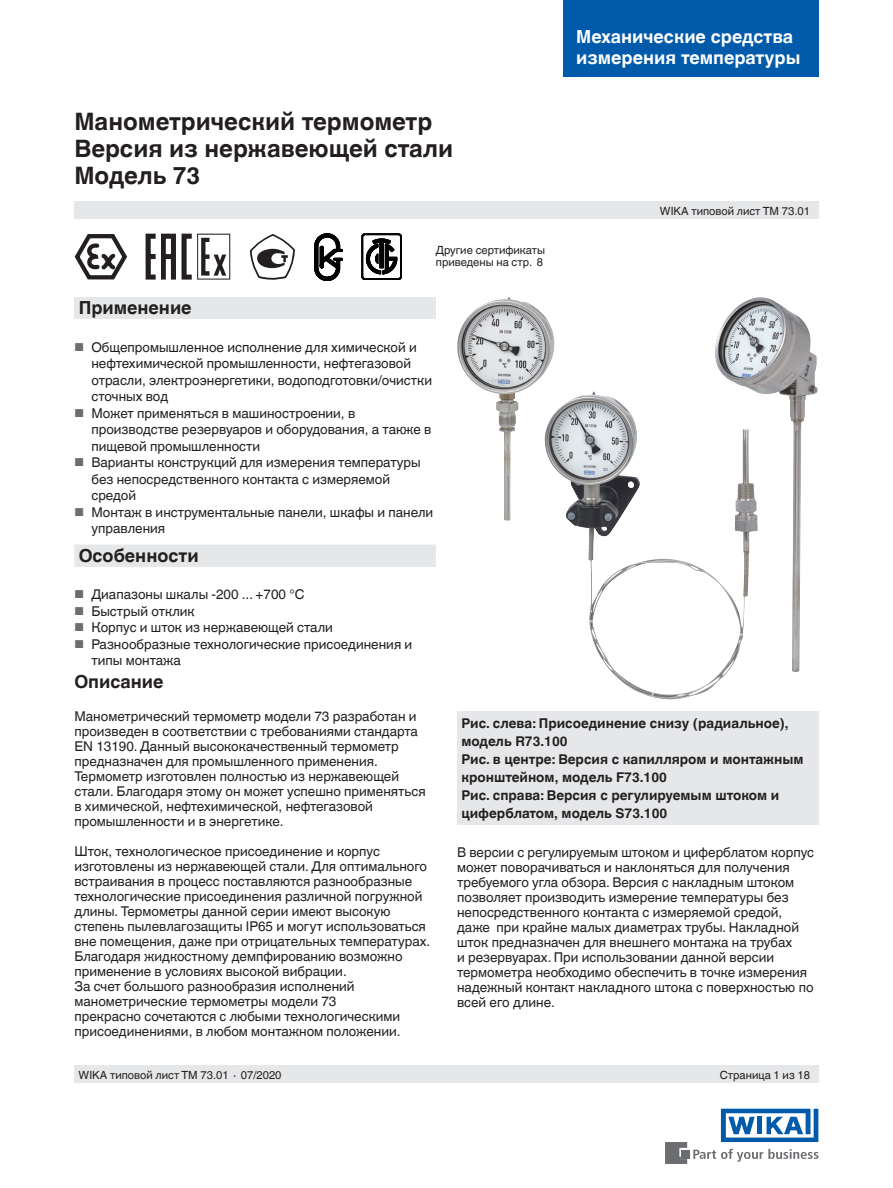
<style>
.page{position:relative;width:893px;height:1188px;background:#fff}
.page>*{position:absolute;margin:0;border:0;box-sizing:border-box;transform-origin:0 0}
.t1{font:700 24px/27px "Helvetica World";color:#231f20}
.t2{font:700 18px/21px "Helvetica World";color:#fff}
.t3{font:700 18px "Helvetica World";color:#231f20}
.t4{font:13.5px/15px "Helvetica World";color:#231f20}
.t5{font:700 13.5px/18px "Helvetica World";color:#231f20}
.t6{font:11.25px/12.3px "Helvetica World";color:#231f20}
.s1{font-size:11.55px;color:#6c6d70}
</style>
<div class="page">
<div style="left:74px;top:297px;width:362px;height:22px;background:#e6e7e9"></div>
<div style="left:74px;top:202px;width:745px;height:17px;background:#e6e7e9"></div>
<div style="left:74px;top:1066px;width:745px;height:17px;background:#e6e7e9"></div>
<svg style="left:693px;top:1149px;width:126px;height:13px"></svg>
<div style="left:682px;top:1150px;width:8px;height:8px;background:#6c6d70"></div>
<svg style="left:665px;top:1142px;width:22px;height:22px"></svg>
<svg style="left:721px;top:1109px;width:97px;height:33px"></svg>
<div style="left:563px;top:0;width:256px;height:77px;background:#015aaa"></div>
<img style="left:457px;top:297px;width:98px;height:224px">
<img style="left:543px;top:391px;width:185px;height:309px">
<img style="left:714px;top:297px;width:104px;height:375px">
<svg style="left:74px;top:234px;width:53px;height:46px"></svg>
<svg style="left:146px;top:234px;width:84px;height:46px"></svg>
<svg style="left:250px;top:234px;width:45px;height:46px"></svg>
<svg style="left:315px;top:234px;width:27px;height:47px"></svg>
<svg style="left:362px;top:234px;width:40px;height:46px"></svg>
<div style="left:457px;top:711px;width:362px;height:114px;background:#e6e7e9"></div>
<div style="left:74px;top:545px;width:362px;height:22px;background:#e6e7e9"></div>
<h1 class="t1" style="left:74px;top:108px;width:380px">Манометрический термометр<br>Версия из нержавеющей стали<br>Модель 73</h1>
<p class="t6" style="left:436px;top:244px;width:111px">Другие сертификаты приведены на стр. 8</p>
<h2 class="t2" style="left:576px;top:26px;width:226px">Механические средства измерения температуры</h2>
<p class="t6" style="left:660px;top:204px;width:152px">WIKA типовой лист TM 73.01</p>
<h2 class="t3" style="left:79px;top:297px;width:114px">Применение</h2>
<p class="t4" style="left:91px;top:339px;width:342px;line-height:16.5px;text-indent:-17px"><span class="s1">■</span> Общепромышленное исполнение для химической и нефтехимической промышленности, нефтегазовой отрасли, электроэнергетики, водоподготовки/очистки сточных вод</p>
<p class="t4" style="left:91px;top:405px;width:342px;line-height:16.5px;text-indent:-17px"><span class="s1">■</span> Может применяться в машиностроении, в производстве резервуаров и оборудования, а также в пищевой промышленности</p>
<p class="t4" style="left:91px;top:454px;width:331px;line-height:16.5px;text-indent:-17px"><span class="s1">■</span> Варианты конструкций для измерения температуры без непосредственного контакта с измеряемой средой</p>
<p class="t4" style="left:91px;top:504px;width:343px;line-height:16.5px;text-indent:-17px"><span class="s1">■</span> Монтаж в инструментальные панели, шкафы и панели управления</p>
<h2 class="t3" style="left:79px;top:545px;width:122px">Особенности</h2>
<p class="t4" style="left:74px;top:587px;width:232px"><span class="s1">■</span> Диапазоны шкалы -200 ... +700 °C</p>
<p class="t4" style="left:74px;top:604px;width:122px"><span class="s1">■</span> Быстрый отклик</p>
<p class="t4" style="left:74px;top:620px;width:260px"><span class="s1">■</span> Корпус и шток из нержавеющей стали</p>
<p class="t4" style="left:91px;top:636px;width:322px;line-height:16.5px;text-indent:-17px"><span class="s1">■</span> Разнообразные технологические присоединения и типы монтажа</p>
<h2 class="t3" style="left:74px;top:672px;width:91px">Описание</h2>
<p class="t4" style="left:74px;top:709px;width:353px">Манометрический термометр модели 73 разработан и произведен в соответствии с требованиями стандарта EN 13190. Данный высококачественный термометр предназначен для промышленного применения.<br>Термометр изготовлен полностью из нержавеющей стали. Благодаря этому он может успешно применяться в химической, нефтехимической, нефтегазовой промышленности и в энергетике.</p>
<p class="t4" style="left:74px;top:844px;width:357px">Шток, технологическое присоединение и корпус изготовлены из нержавеющей стали. Для оптимального встраивания в процесс поставляются разнообразные технологические присоединения различной погружной длины. Термометры данной серии имеют высокую степень пылевлагозащиты IP65 и могут использоваться вне помещения, даже при отрицательных температурах.<br>Благодаря жидкостному демпфированию возможно применение в условиях высокой вибрации.<br>За счет большого разнообразия исполнений манометрические термометры модели 73<br>прекрасно сочетаются с любыми технологическими присоединениями, в любом монтажном положении.</p>
<p class="t6" style="left:79px;top:1068px;width:204px">WIKA типовой лист TM 73.01 ∙ 07/2020</p>
<p class="t5" style="left:461px;top:715px;width:344px">Рис. слева: Присоединение снизу (радиальное), модель R73.100<br>Рис. в центре: Версия с капилляром и монтажным кронштейном, модель F73.100<br>Рис. справа: Версия с регулируемым штоком и циферблатом, модель S73.100</p>
<p class="t4" style="left:457px;top:845px;width:358px">В версии с регулируемым штоком и циферблатом корпус может поворачиваться и наклоняться для получения требуемого угла обзора. Версия с накладным штоком позволяет производить измерение температуры без непосредственного контакта с измеряемой средой, даже при крайне малых диаметрах трубы. Накладной шток предназначен для внешнего монтажа на трубах<br>и резервуарах. При использовании данной версии термометра необходимо обеспечить в точке измерения надежный контакт накладного штока с поверхностью по всей его длине.</p>
<p class="t6" style="left:720px;top:1068px;width:92px">Страница 1 из 18</p>
</div>
